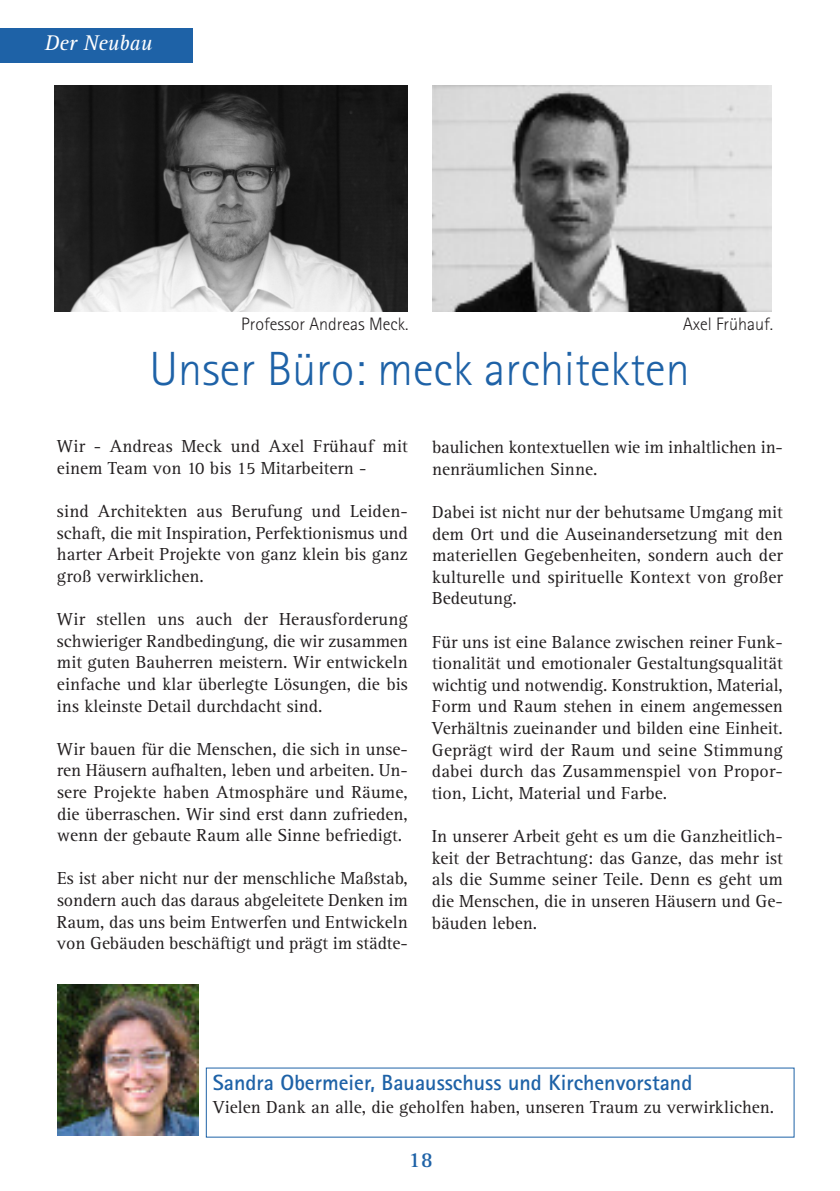
<style>
.page{position:relative;width:840px;height:1191px;background:#fff}
.page>*{position:absolute;margin:0;border:0;box-sizing:border-box;transform-origin:0 0}
.t1{font:300 48px "Rotis Sans Serif Std";color:#1e62a7}
.t2{font:700 22px "Rotis Sans Serif Std";color:#1e62a7}
.t3{font:italic 22px "Rotis Serif Std";color:#fff}
.t4{font:700 22px "Rotis Serif Std";color:#1e62a7}
.t5{font:18px/21.6px "Rotis Serif Std";color:#231f20;text-align:justify}
.t6{font:300 18px "Rotis Sans Serif Std";color:#231f20}
</style>
<div class="page">
<img style="left:55px;top:85px;width:353px;height:227px">
<img style="left:432px;top:85px;width:339px;height:227px">
<div style="left:0;top:28px;width:193px;height:34px;background:#1e62a7"></div>
<img style="left:58px;top:984px;width:140px;height:151px">
<p class="t3" style="left:44px;top:35px;width:109px">Der Neubau</p>
<p class="t6" style="left:241px;top:317px;width:169px">Professor Andreas Meck.</p>
<p class="t6" style="left:682px;top:317px;width:91px">Axel Frühauf.</p>
<h1 class="t1" style="left:149px;top:351px;width:541px">Unser Büro: meck architekten</h1>
<p class="t5" style="left:57px;top:437px;width:352px">Wir - Andreas Meck und Axel Frühauf mit einem Team von 10 bis 15 Mitarbeitern -</p>
<p class="t5" style="left:57px;top:502px;width:352px">sind Architekten aus Berufung und Leiden&shy;schaft, die mit Inspiration, Perfektionismus und harter Arbeit Projekte von ganz klein bis ganz groß verwirklichen.</p>
<p class="t5" style="left:57px;top:610px;width:352px">Wir stellen uns auch der Herausforderung schwieriger Randbedingung, die wir zusammen mit guten Bauherren meistern. Wir entwickeln einfache und klar überlegte Lösungen, die bis ins kleinste Detail durchdacht sind.</p>
<p class="t5" style="left:57px;top:740px;width:352px">Wir bauen für die Menschen, die sich in unse&shy;ren Häusern aufhalten, leben und arbeiten. Un&shy;sere Projekte haben Atmosphäre und Räume, die überraschen. Wir sind erst dann zufrieden, wenn der gebaute Raum alle Sinne befriedigt.</p>
<p class="t5" style="left:57px;top:869px;width:352px">Es ist aber nicht nur der menschliche Maßstab, sondern auch das daraus abgeleitete Denken im Raum, das uns beim Entwerfen und Entwickeln von Gebäuden beschäftigt und prägt im städte-</p>
<p class="t5" style="left:432px;top:438px;width:352px">baulichen kontextuellen wie im inhaltlichen in&shy;nenräumlichen Sinne.</p>
<p class="t5" style="left:432px;top:503px;width:352px">Dabei ist nicht nur der behutsame Umgang mit dem Ort und die Auseinandersetzung mit den materiellen Gegebenheiten, sondern auch der kulturelle und spirituelle Kontext von großer Bedeutung.</p>
<p class="t5" style="left:431px;top:633px;width:352px">Für uns ist eine Balance zwischen reiner Funk&shy;tionalität und emotionaler Gestaltungsqualität wichtig und notwendig. Konstruktion, Material, Form und Raum stehen in einem angemessen Verhältnis zueinander und bilden eine Einheit.<br>Geprägt wird der Raum und seine Stimmung dabei durch das Zusammenspiel von Propor&shy;tion, Licht, Material und Farbe.</p>
<p class="t5" style="left:431px;top:827px;width:352px">In unserer Arbeit geht es um die Ganzheitlich&shy;keit der Betrachtung: das Ganze, das mehr ist als die Summe seiner Teile. Denn es geht um die Menschen, die in unseren Häusern und Ge&shy;bäuden leben.</p>
<p class="t2" style="left:213px;top:1074px;width:481px">Sandra Obermeier, Bauausschuss und Kirchenvorstand</p>
<p class="t5" style="left:213px;top:1098px;width:562px">Vielen Dank an alle, die geholfen haben, unseren Traum zu verwirklichen.</p>
<p class="t4" style="left:408px;top:1152px;width:26px">18</p>
</div>
